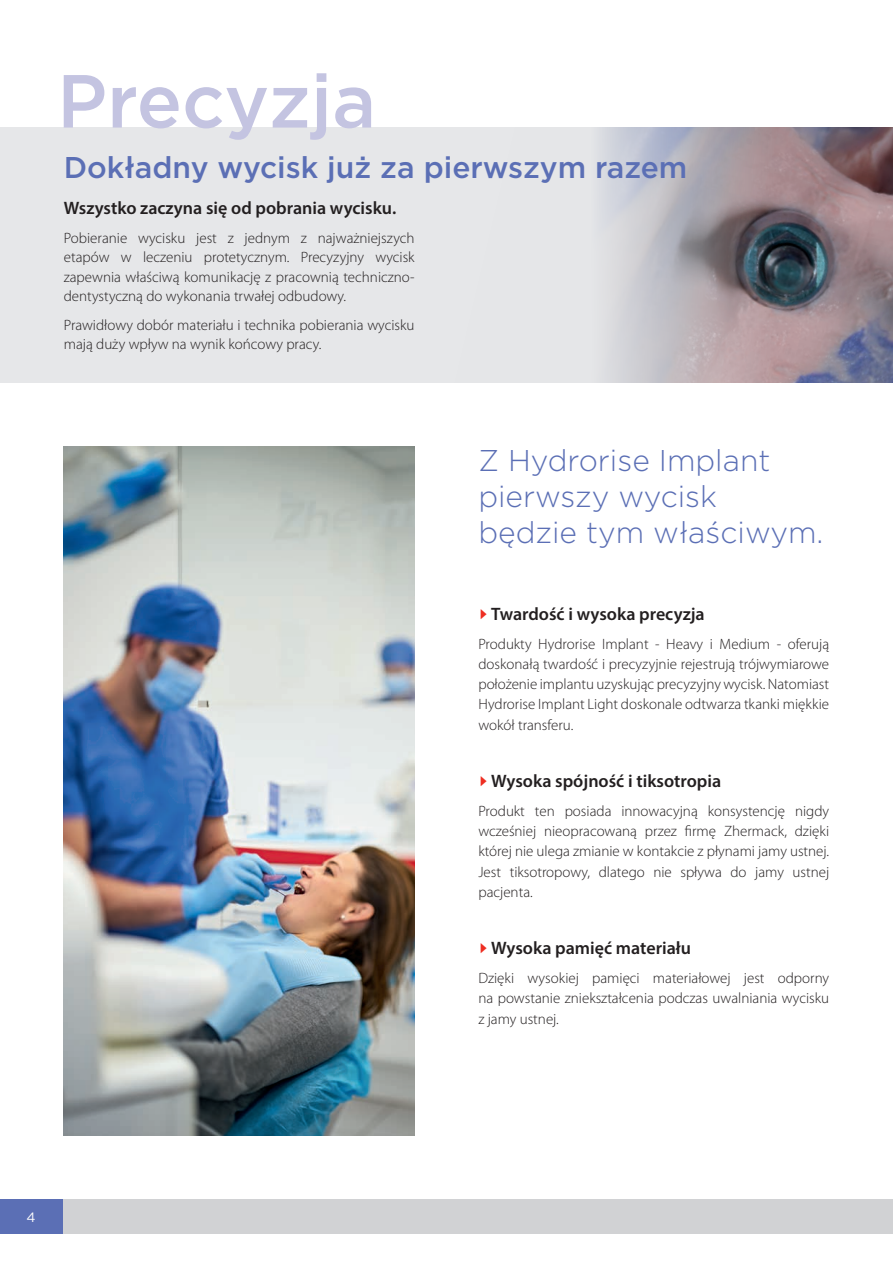
<style>
.page{position:relative;width:893px;height:1263px;background:#fff}
.page>*{position:absolute;margin:0;border:0;box-sizing:border-box;transform-origin:0 0}
.page_title{font:500 75px "Gotham";color:#c4c4e1}
.page_title-2{font:300 30px/36px "Gotham";color:#5b6fb5}
.page_title-3{font:500 30px "Gotham";color:#5b6fb5}
.text{font:600 18px "Myriad Pro";color:#231f20}
.unordered_list{font:300 15px/20.2px "Myriad Pro";color:#231f20;text-align:justify}
.text-2{font:300 15px/19.5px "Myriad Pro";color:#231f20;text-align:justify}
.t1{font:13.5px "Gotham";color:#fff}
</style>
<div class="page">
<div style="left:64px;top:1199px;width:829px;height:34px;background:#d1d2d4"></div>
<div style="left:0;top:1199px;width:62px;height:34px;background:#5b6fb5"></div>
<img style="left:64px;top:446px;width:351px;height:689px">
<div style="left:0;top:128px;width:893px;height:255px;background:#e6e7e9"></div>
<img style="left:600px;top:128px;width:293px;height:255px">
<p class="page_title" style="left:57px;top:52px;width:321px">Precyzja</p>
<p class="page_title-3" style="left:64px;top:148px;width:625px">Dokładny wycisk już za pierwszym razem</p>
<p class="text" style="left:64px;top:197px;width:334px">Wszystko zaczyna się od pobrania wycisku.</p>
<p class="text-2" style="left:64px;top:228px;width:352px">Pobieranie wycisku jest z jednym z najważniejszych etapów w leczeniu protetycznym. Precyzyjny wycisk zapewnia właściwą komunikację z pracownią techniczno&shy;dentystyczną do wykonania trwałej odbudowy.</p>
<p class="text-2" style="left:64px;top:315px;width:352px">Prawidłowy dobór materiału i technika pobierania wycisku mają duży wpływ na wynik końcowy pracy.</p>
<p class="page_title-2" style="left:478px;top:441px;width:293px">Z Hydrorise Implant pierwszy wycisk</p>
<p class="page_title-2" style="left:478px;top:513px;width:347px">będzie tym właściwym.</p>
<p class="text" style="left:491px;top:602px;width:215px">Twardość i wysoka precyzja</p>
<p class="unordered_list" style="left:478px;top:634px;width:352px">Produkty Hydrorise Implant - Heavy i Medium - oferują doskonałą twardość i precyzyjnie rejestrują trójwymiarowe położenie implantu uzyskując precyzyjny wycisk. Natomiast Hydrorise Implant Light doskonale odtwarza tkanki miękkie wokół transferu.</p>
<p class="text" style="left:491px;top:770px;width:232px">Wysoka spójność i tiksotropia</p>
<p class="unordered_list" style="left:478px;top:801px;width:352px">Produkt ten posiada innowacyjną konsystencję nigdy wcześniej nieopracowaną przez firmę Zhermack, dzięki której nie ulega zmianie w kontakcie z płynami jamy ustnej.<br>Jest tiksotropowy, dlatego nie spływa do jamy ustnej pacjenta.</p>
<p class="text" style="left:491px;top:937px;width:201px">Wysoka pamięć materiału</p>
<p class="unordered_list" style="left:478px;top:968px;width:352px">Dzięki wysokiej pamięci materiałowej jest odporny na powstanie zniekształcenia podczas uwalniania wycisku z jamy ustnej.</p>
<p class="t1" style="left:27px;top:1208px;width:11px">4</p>
</div>
